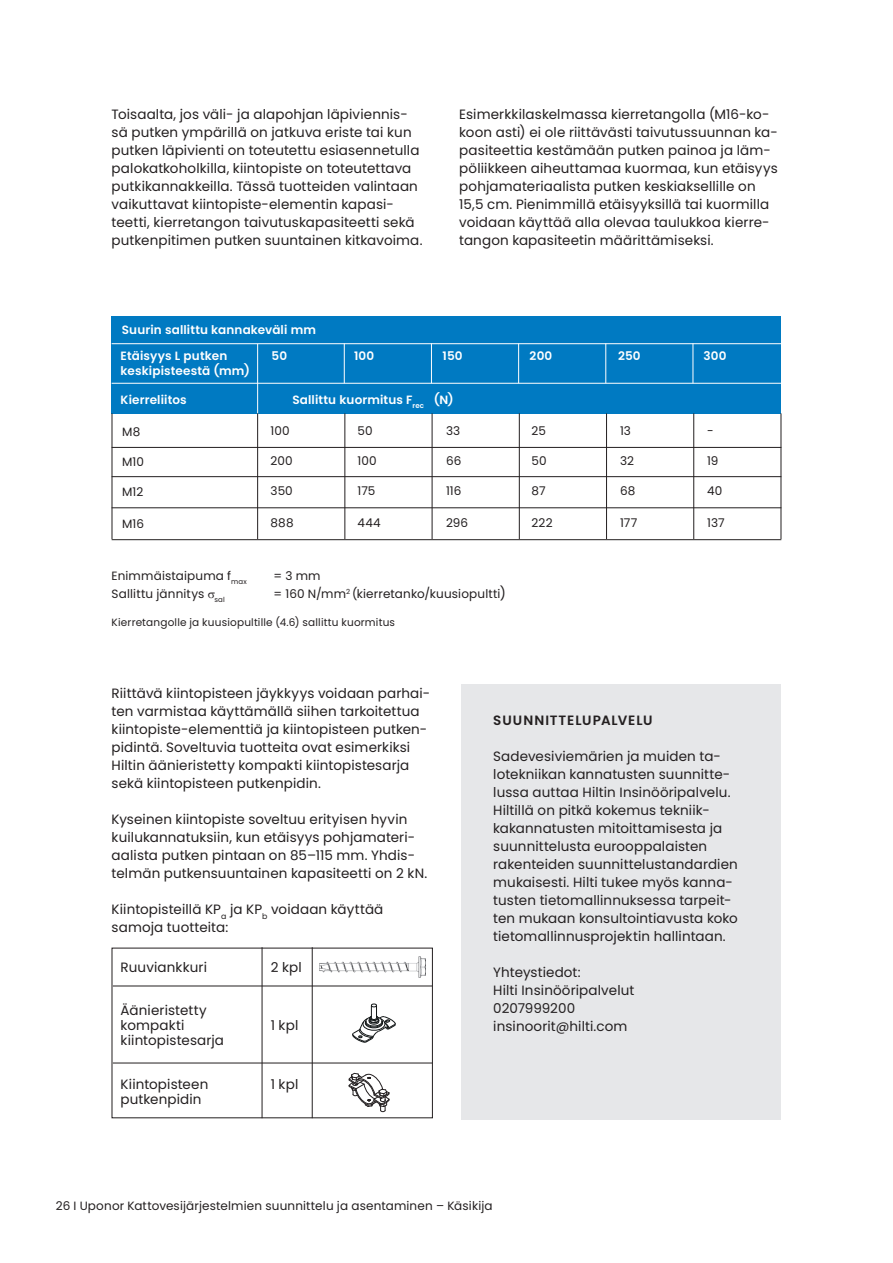
<style>
.page{position:relative;width:893px;height:1263px;background:#fff}
.page>*{position:absolute;margin:0;border:0;box-sizing:border-box;transform-origin:0 0}
.Leipateksti_2021{font:13.5px/18px "Poppins";letter-spacing:.01em;color:#231f20}
.Väliotsikot_X_x_x{font:600 13.5px "Poppins";letter-spacing:.07em;color:#231f20}
.Leipateksti_2021-2{font:12px "Poppins";letter-spacing:.015em;color:#231f20}
.Taulukko-otsikot{font:600 12px/15px "Poppins";letter-spacing:.015em;color:#fff}
.Taulukkotekstit_8_9{font:12px "Poppins";letter-spacing:.005em;color:#231f20}
.Taulukko-otsikot-2{font:12px "Poppins";letter-spacing:.005em;color:#231f20}
.Kuvatekstit_2021{font:10.5px "Poppins";letter-spacing:.02em;color:#231f20}
.s1{font-size:13.5px}
</style>
<div class="page">
<div style="left:462px;top:684px;width:319px;height:436px;background:#e6e7e9"></div>
<div style="left:112px;top:316px;width:669px;height:97px;background:#007ac2"></div>
<hr style="left:112px;top:343px;width:669px;height:1px;background:#fff">
<hr style="left:257px;top:344px;width:1px;height:70px;background:#fff">
<hr style="left:344px;top:343px;width:1px;height:40px;background:#fff">
<hr style="left:431px;top:343px;width:1px;height:40px;background:#fff">
<hr style="left:518px;top:343px;width:1px;height:40px;background:#fff">
<hr style="left:605px;top:343px;width:1px;height:40px;background:#fff">
<hr style="left:693px;top:343px;width:1px;height:40px;background:#fff">
<hr style="left:257px;top:413px;width:1px;height:126px;background:#231f20">
<hr style="left:112px;top:447px;width:669px;height:1px;background:#231f20">
<hr style="left:112px;top:476px;width:669px;height:1px;background:#231f20">
<hr style="left:112px;top:507px;width:669px;height:1px;background:#231f20">
<hr style="left:112px;top:539px;width:669px;height:1px;background:#231f20">
<hr style="left:432px;top:413px;width:1px;height:126px;background:#231f20">
<hr style="left:344px;top:413px;width:1px;height:126px;background:#231f20">
<hr style="left:519px;top:413px;width:1px;height:126px;background:#231f20">
<hr style="left:606px;top:413px;width:1px;height:126px;background:#231f20">
<hr style="left:693px;top:413px;width:1px;height:126px;background:#231f20">
<hr style="left:781px;top:413px;width:1px;height:126px;background:#231f20">
<hr style="left:112px;top:413px;width:1px;height:126px;background:#231f20">
<hr style="left:112px;top:383px;width:669px;height:1px;background:#fff">
<hr style="left:113px;top:985px;width:319px;height:1px;background:#231f20">
<hr style="left:113px;top:1063px;width:319px;height:1px;background:#231f20">
<hr style="left:262px;top:947px;width:1px;height:171px;background:#231f20">
<hr style="left:312px;top:947px;width:1px;height:171px;background:#231f20">
<img style="left:320px;top:956px;width:106px;height:21px">
<svg style="left:352px;top:1003px;width:44px;height:39px"></svg>
<svg style="left:349px;top:1073px;width:41px;height:39px"></svg>
<p class="Leipateksti_2021" style="left:112px;top:106px;width:312px">Toisaalta, jos väli- ja alapohjan läpiviennis&shy;sä putken ympärillä on jatkuva eriste tai kun putken läpivienti on toteutettu esiasennetulla palokatkoholkilla, kiintopiste on toteutettava putkikannakkeilla. Tässä tuotteiden valintaan vaikuttavat kiintopiste-elementin kapasi&shy;teetti, kierretangon taivutuskapasiteetti sekä putkenpitimen putken suuntainen kitkavoima.</p>
<p class="Leipateksti_2021" style="left:459px;top:106px;width:320px">Esimerkkilaskelmassa kierretangolla (M16-ko&shy;koon asti) ei ole riittävästi taivutussuunnan ka&shy;pasiteettia kestämään putken painoa ja läm&shy;pöliikkeen aiheuttamaa kuormaa, kun etäisyys pohjamateriaalista putken keskiaksellille on 15,5 cm. Pienimmillä etäisyyksillä tai kuormilla voidaan käyttää alla olevaa taulukkoa kierre&shy;tangon kapasiteetin määrittämiseksi.</p>
<p class="Taulukko-otsikot" style="left:122px;top:323px;width:196px">Suurin sallittu kannakeväli mm</p>
<p class="Taulukko-otsikot" style="left:272px;top:349px;width:17px">50</p>
<p class="Taulukko-otsikot" style="left:354px;top:349px;width:22px">100</p>
<p class="Taulukko-otsikot" style="left:443px;top:349px;width:21px">150</p>
<p class="Taulukko-otsikot" style="left:530px;top:349px;width:24px">200</p>
<p class="Taulukko-otsikot" style="left:618px;top:349px;width:24px">250</p>
<p class="Taulukko-otsikot" style="left:704px;top:349px;width:25px">300</p>
<p class="Taulukko-otsikot" style="left:121px;top:348px;width:131px">Etäisyys L putken keskipisteestä (mm)</p>
<p class="Taulukko-otsikot" style="left:121px;top:392px;width:68px">Kierreliitos</p>
<p class="Taulukkotekstit_8_9" style="left:122px;top:425px;width:20px">M8</p>
<p class="Taulukkotekstit_8_9" style="left:122px;top:455px;width:23px">M10</p>
<p class="Taulukkotekstit_8_9" style="left:122px;top:485px;width:23px">M12</p>
<p class="Taulukkotekstit_8_9" style="left:122px;top:517px;width:23px">M16</p>
<p class="Taulukko-otsikot" style="left:292px;top:392px;width:163px">Sallittu kuormitus F<sub>rec</sub> (N)</p>
<p class="Taulukko-otsikot-2" style="left:271px;top:424px;width:21px">100</p>
<p class="Taulukko-otsikot-2" style="left:358px;top:424px;width:17px">50</p>
<p class="Taulukko-otsikot-2" style="left:446px;top:424px;width:16px">33</p>
<p class="Taulukko-otsikot-2" style="left:532px;top:424px;width:16px">25</p>
<p class="Taulukko-otsikot-2" style="left:620px;top:424px;width:12px">13</p>
<p class="Taulukko-otsikot-2" style="left:707px;top:424px;width:8px">-</p>
<p class="Taulukkotekstit_8_9" style="left:271px;top:454px;width:24px">200</p>
<p class="Taulukkotekstit_8_9" style="left:358px;top:454px;width:21px">100</p>
<p class="Taulukkotekstit_8_9" style="left:446px;top:454px;width:17px">66</p>
<p class="Taulukkotekstit_8_9" style="left:532px;top:454px;width:17px">50</p>
<p class="Taulukkotekstit_8_9" style="left:620px;top:454px;width:15px">32</p>
<p class="Taulukkotekstit_8_9" style="left:707px;top:454px;width:13px">19</p>
<p class="Taulukkotekstit_8_9" style="left:271px;top:484px;width:24px">350</p>
<p class="Taulukkotekstit_8_9" style="left:358px;top:484px;width:19px">175</p>
<p class="Taulukkotekstit_8_9" style="left:446px;top:484px;width:17px">116</p>
<p class="Taulukkotekstit_8_9" style="left:532px;top:484px;width:16px">87</p>
<p class="Taulukkotekstit_8_9" style="left:620px;top:484px;width:17px">68</p>
<p class="Taulukkotekstit_8_9" style="left:707px;top:484px;width:17px">40</p>
<p class="Taulukkotekstit_8_9" style="left:271px;top:516px;width:25px">888</p>
<p class="Taulukkotekstit_8_9" style="left:358px;top:516px;width:25px">444</p>
<p class="Taulukkotekstit_8_9" style="left:446px;top:516px;width:24px">296</p>
<p class="Taulukkotekstit_8_9" style="left:532px;top:516px;width:23px">222</p>
<p class="Taulukkotekstit_8_9" style="left:620px;top:516px;width:19px">177</p>
<p class="Taulukkotekstit_8_9" style="left:707px;top:516px;width:19px">137</p>
<p class="Leipateksti_2021-2" style="left:112px;top:569px;width:137px">Enimmäistaipuma f<sub>max</sub></p>
<p class="Leipateksti_2021-2" style="left:274px;top:569px;width:49px">= 3 mm</p>
<p class="Leipateksti_2021-2" style="left:112px;top:587px;width:115px">Sallittu jännitys <sub>sal</sub></p>
<p class="Leipateksti_2021-2" style="left:274px;top:587px;width:234px">= 160 N/mm<sup>2</sup> (kierretanko/kuusiopultti<span class="s1">)</span></p>
<p class="Kuvatekstit_2021" style="left:112px;top:616px;width:285px">Kierretangolle ja kuusiopultille (4.6) sallittu kuormitus</p>
<p class="Leipateksti_2021" style="left:112px;top:685px;width:320px">Riittävä kiintopisteen jäykkyys voidaan parhai&shy;ten varmistaa käyttämällä siihen tarkoitettua kiintopiste-elementtiä ja kiintopisteen putken&shy;pidintä. Soveltuvia tuotteita ovat esimerkiksi Hiltin äänieristetty kompakti kiintopistesarja sekä kiintopisteen putkenpidin.</p>
<p class="Leipateksti_2021" style="left:112px;top:811px;width:317px">Kyseinen kiintopiste soveltuu erityisen hyvin kuilukannatuksiin, kun etäisyys pohjamateri&shy;aalista putken pintaan on 85–115 mm. Yhdis&shy;telmän putkensuuntainen kapasiteetti on 2 kN.</p>
<p class="Leipateksti_2021" style="left:112px;top:901px;width:273px">Kiintopisteillä KP<sub>a</sub> ja KP<sub>b</sub> voidaan käyttää samoja tuotteita:</p>
<p class="Leipateksti_2021" style="left:121px;top:958px;width:88px">Ruuviankkuri</p>
<p class="Leipateksti_2021" style="left:271px;top:958px;width:33px">2 kpl</p>
<p class="Leipateksti_2021" style="left:121px;top:1003px;width:88px;line-height:15px">Äänieristetty kompakti</p>
<p class="Leipateksti_2021" style="left:271px;top:1016px;width:29px">1 kpl</p>
<p class="Leipateksti_2021" style="left:121px;top:1031px;width:105px">kiintopistesarja</p>
<p class="Leipateksti_2021" style="left:121px;top:1075px;width:89px">Kiintopisteen</p>
<p class="Leipateksti_2021" style="left:271px;top:1075px;width:29px">1 kpl</p>
<p class="Leipateksti_2021" style="left:121px;top:1090px;width:82px">putkenpidin</p>
<p class="Väliotsikot_X_x_x" style="left:493px;top:712px;width:161px">SUUNNITTELUPALVELU</p>
<p class="Leipateksti_2021" style="left:493px;top:747px;width:246px">Sadevesiviemärien ja muiden ta&shy;lotekniikan kannatusten suunnitte&shy;lussa auttaa Hiltin Insinööripalvelu.<br>Hiltillä on pitkä kokemus tekniik&shy;kakannatusten mitoittamisesta ja suunnittelusta eurooppalaisten rakenteiden suunnittelustandardien mukaisesti. Hilti tukee myös kanna&shy;tusten tietomallinnuksessa tarpeit&shy;ten mukaan konsultointiavusta koko tietomallinnusprojektin hallintaan.</p>
<p class="Leipateksti_2021" style="left:493px;top:963px;width:89px">Yhteystiedot:</p>
<p class="Leipateksti_2021" style="left:493px;top:981px;width:143px">Hilti Insinööripalvelut</p>
<p class="Leipateksti_2021" style="left:493px;top:999px;width:83px">0207999200</p>
<p class="Leipateksti_2021" style="left:493px;top:1017px;width:136px">insinoorit@hilti.com</p>
<p class="Leipateksti_2021-2" style="left:56px;top:1199px;width:438px">26 I Uponor Kattovesijärjestelmien suunnittelu ja asentaminen – Käsikija</p>
</div>
